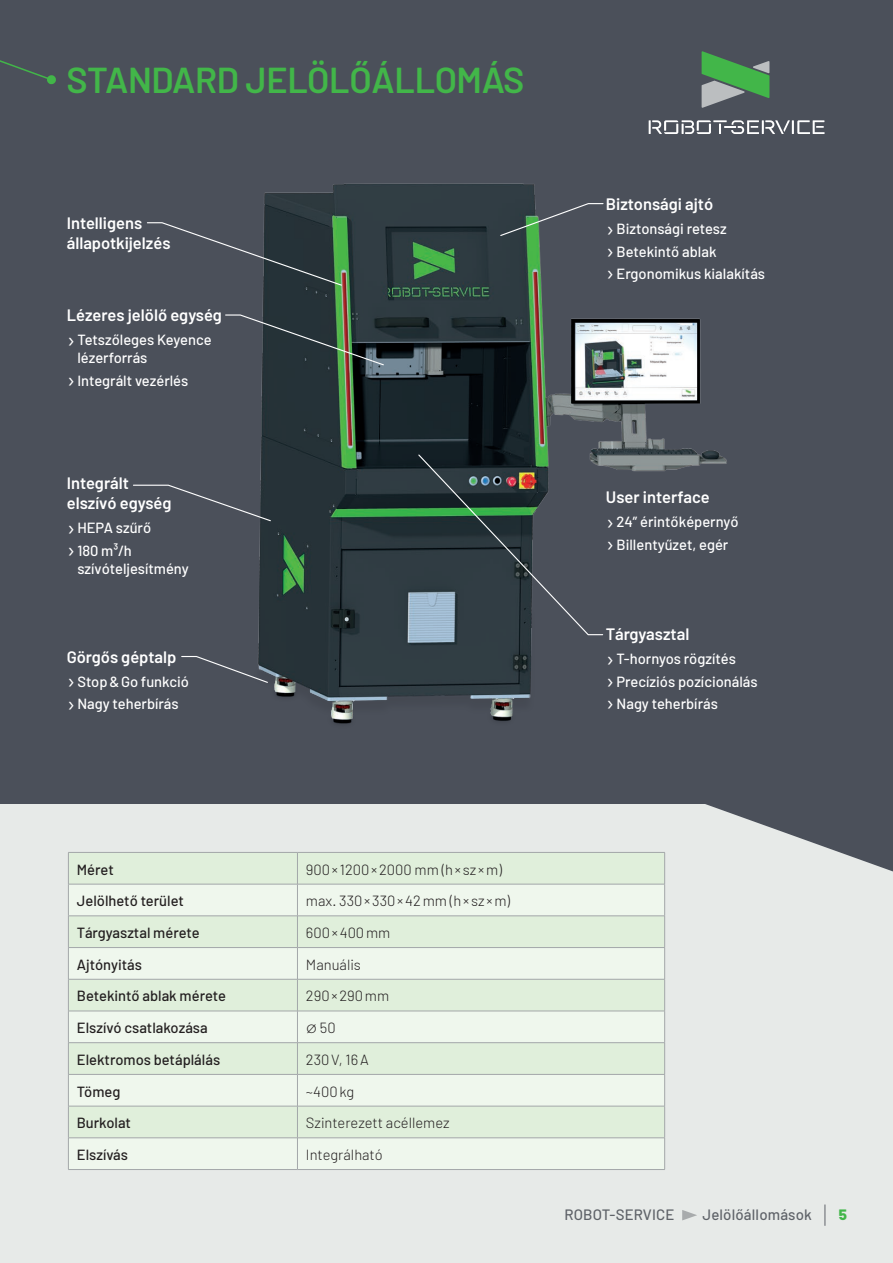
<style>
.page{position:relative;width:893px;height:1263px;background:#e7eae8}
.page>*{position:absolute;margin:0;border:0;box-sizing:border-box;transform-origin:0 0}
.t1{font:600 36px "Barlow";letter-spacing:-.01em;color:#42b649}
.t2{font:600 16.5px/19.5px "Barlow";color:#fff}
.t3{font:500 15px "Barlow";letter-spacing:.01em;color:#5f6369}
.t4{font:800 15px "Barlow";color:#42b649}
.t5{font:500 14.7px/22.2px "Barlow";color:#fff}
.t6{font:500 14.7px "Barlow";color:#231f20}
.t7{font:300 14.7px "Barlow";color:#231f20}
.s1{font-weight:400;font-size:22.5px}
</style>
<div class="page">
<div style="left:0;top:0;width:893px;height:804px;background:#4b505a"></div>
<svg style="left:0;top:60px;width:56px;height:25px"></svg>
<svg style="left:665px;top:51px;width:228px;height:820px"></svg>
<img style="left:258px;top:128px;width:523px;height:643px">
<svg style="left:682px;top:1210px;width:15px;height:10px"></svg>
<svg style="left:825px;top:1204px;width:1px;height:22px"></svg>
<div style="left:69px;top:853px;width:595px;height:31px;background:#e0efdb"></div>
<svg style="left:69px;top:885px;width:595px;height:284px;fill:#eff7ed"></svg>
<hr style="left:68px;top:852px;width:229px;height:1px;background:#a3a7a9">
<hr style="left:68px;top:853px;width:1px;height:31px;background:#a3a7a9">
<hr style="left:297px;top:852px;width:368px;height:1px;background:#a3a7a9">
<hr style="left:297px;top:853px;width:1px;height:31px;background:#a3a7a9">
<hr style="left:664px;top:853px;width:1px;height:31px;background:#a3a7a9">
<hr style="left:68px;top:884px;width:229px;height:1px;background:#a3a7a9">
<hr style="left:68px;top:884px;width:1px;height:32px;background:#a3a7a9">
<hr style="left:68px;top:915px;width:229px;height:1px;background:#a3a7a9">
<hr style="left:68px;top:916px;width:1px;height:31px;background:#a3a7a9">
<hr style="left:297px;top:916px;width:1px;height:31px;background:#a3a7a9">
<hr style="left:664px;top:916px;width:1px;height:31px;background:#a3a7a9">
<hr style="left:68px;top:947px;width:229px;height:1px;background:#a3a7a9">
<hr style="left:68px;top:948px;width:1px;height:31px;background:#a3a7a9">
<hr style="left:297px;top:947px;width:368px;height:1px;background:#a3a7a9">
<hr style="left:297px;top:948px;width:1px;height:31px;background:#a3a7a9">
<hr style="left:664px;top:948px;width:1px;height:31px;background:#a3a7a9">
<hr style="left:68px;top:979px;width:229px;height:1px;background:#a3a7a9">
<hr style="left:68px;top:979px;width:1px;height:32px;background:#a3a7a9">
<hr style="left:297px;top:979px;width:368px;height:1px;background:#a3a7a9">
<hr style="left:297px;top:979px;width:1px;height:32px;background:#a3a7a9">
<hr style="left:664px;top:979px;width:1px;height:32px;background:#a3a7a9">
<hr style="left:68px;top:1011px;width:229px;height:1px;background:#a3a7a9">
<hr style="left:68px;top:1011px;width:1px;height:31px;background:#a3a7a9">
<hr style="left:297px;top:1011px;width:368px;height:1px;background:#a3a7a9">
<hr style="left:297px;top:1011px;width:1px;height:31px;background:#a3a7a9">
<hr style="left:664px;top:1011px;width:1px;height:31px;background:#a3a7a9">
<hr style="left:68px;top:1042px;width:229px;height:1px;background:#a3a7a9">
<hr style="left:68px;top:1043px;width:1px;height:31px;background:#a3a7a9">
<hr style="left:297px;top:1042px;width:368px;height:1px;background:#a3a7a9">
<hr style="left:297px;top:1043px;width:1px;height:31px;background:#a3a7a9">
<hr style="left:664px;top:1043px;width:1px;height:31px;background:#a3a7a9">
<hr style="left:68px;top:1074px;width:229px;height:1px;background:#a3a7a9">
<hr style="left:68px;top:1074px;width:1px;height:32px;background:#a3a7a9">
<hr style="left:297px;top:1074px;width:368px;height:1px;background:#a3a7a9">
<hr style="left:297px;top:1074px;width:1px;height:32px;background:#a3a7a9">
<hr style="left:664px;top:1074px;width:1px;height:32px;background:#a3a7a9">
<hr style="left:68px;top:1106px;width:229px;height:1px;background:#a3a7a9">
<hr style="left:68px;top:1106px;width:1px;height:31px;background:#a3a7a9">
<hr style="left:297px;top:1106px;width:368px;height:1px;background:#a3a7a9">
<hr style="left:297px;top:1106px;width:1px;height:31px;background:#a3a7a9">
<hr style="left:664px;top:1106px;width:1px;height:31px;background:#a3a7a9">
<hr style="left:68px;top:1137px;width:229px;height:1px;background:#a3a7a9">
<hr style="left:68px;top:1138px;width:1px;height:31px;background:#a3a7a9">
<hr style="left:297px;top:1137px;width:368px;height:1px;background:#a3a7a9">
<hr style="left:297px;top:1138px;width:1px;height:31px;background:#a3a7a9">
<hr style="left:664px;top:1138px;width:1px;height:31px;background:#a3a7a9">
<hr style="left:68px;top:1169px;width:229px;height:1px;background:#a3a7a9">
<hr style="left:297px;top:1169px;width:368px;height:1px;background:#a3a7a9">
<hr style="left:297px;top:884px;width:368px;height:1px;background:#a3a7a9">
<hr style="left:297px;top:884px;width:1px;height:32px;background:#a3a7a9">
<hr style="left:664px;top:884px;width:1px;height:32px;background:#a3a7a9">
<hr style="left:297px;top:915px;width:368px;height:1px;background:#a3a7a9">
<svg style="left:649px;top:120px;width:176px;height:14px"></svg>
<svg style="left:702px;top:51px;width:67px;height:57px"></svg>
<svg style="left:181px;top:655px;width:88px;height:29px"></svg>
<svg style="left:225px;top:314px;width:160px;height:52px"></svg>
<svg style="left:147px;top:222px;width:196px;height:65px"></svg>
<svg style="left:133px;top:484px;width:139px;height:38px"></svg>
<svg style="left:417px;top:453px;width:187px;height:183px"></svg>
<svg style="left:499px;top:202px;width:105px;height:35px"></svg>
<h1 class="t1" style="left:67px;top:58px;width:459px">STANDARD JELÖLŐÁLLOMÁS</h1>
<p class="t2" style="left:67px;top:213px;width:105px">Intelligens állapotkijelzés</p>
<p class="t2" style="left:67px;top:305px;width:157px">Lézeres jelölő egység</p>
<p class="t5" style="left:77px;top:331px;width:136px;line-height:18px;text-indent:-11px"><span class="s1">›</span>Tetszőleges Keyence lézerforrás</p>
<p class="t5" style="left:67px;top:369px;width:123px"><span class="s1">›</span>Integrált vezérlés</p>
<p class="t2" style="left:67px;top:473px;width:106px">Integrált elszívó egység</p>
<p class="t5" style="left:67px;top:517px;width:86px"><span class="s1">›</span>HEPA szűrő <span class="s1">›</span>180 m3/h</p>
<p class="t5" style="left:77px;top:557px;width:113px">szívóteljesítmény</p>
<p class="t2" style="left:67px;top:647px;width:111px">Görgős géptalp</p>
<p class="t5" style="left:67px;top:670px;width:124px"><span class="s1">›</span>Stop&amp;Go funkció <span class="s1">›</span>Nagy teherbírás</p>
<p class="t2" style="left:606px;top:194px;width:109px">Biztonsági ajtó</p>
<p class="t5" style="left:606px;top:218px;width:161px"><span class="s1">›</span>Biztonsági retesz <span class="s1">›</span>Betekintő ablak <span class="s1">›</span>Ergonomikus kialakítás</p>
<p class="t2" style="left:606px;top:487px;width:105px">User interface</p>
<p class="t5" style="left:606px;top:511px;width:134px"><span class="s1">›</span>24” érintőképernyő <span class="s1">›</span>Billentyűzet, egér</p>
<p class="t2" style="left:606px;top:624px;width:85px">Tárgyasztal</p>
<p class="t5" style="left:606px;top:648px;width:153px"><span class="s1">›</span>T-hornyos rögzítés <span class="s1">›</span>Precíziós pozícionálás <span class="s1">›</span>Nagy teherbírás</p>
<p class="t6" style="left:77px;top:860px;width:38px">Méret</p>
<p class="t7" style="left:306px;top:860px;width:197px">900× 1200×2000 mm (h× sz ×m)</p>
<p class="t6" style="left:77px;top:892px;width:109px">Jelölhető terület</p>
<p class="t7" style="left:306px;top:892px;width:206px">max. 330×330×42mm (h× sz ×m)</p>
<p class="t6" style="left:77px;top:923px;width:124px">Tárgyasztal mérete</p>
<p class="t7" style="left:306px;top:923px;width:86px">600×400mm</p>
<p class="t6" style="left:77px;top:955px;width:67px">Ajtónyitás</p>
<p class="t7" style="left:306px;top:955px;width:57px">Manuális</p>
<p class="t6" style="left:77px;top:987px;width:151px">Betekintő ablak mérete</p>
<p class="t7" style="left:306px;top:987px;width:85px">290×290mm</p>
<p class="t6" style="left:77px;top:1019px;width:132px">Elszívó csatlakozása</p>
<p class="t7" style="left:306px;top:1019px;width:31px">∅50</p>
<p class="t6" style="left:77px;top:1050px;width:145px">Elektromos betáplálás</p>
<p class="t7" style="left:306px;top:1050px;width:64px">230V, 16A</p>
<p class="t6" style="left:77px;top:1082px;width:45px">Tömeg</p>
<p class="t7" style="left:306px;top:1082px;width:50px">~400kg</p>
<p class="t6" style="left:77px;top:1114px;width:56px">Burkolat</p>
<p class="t7" style="left:306px;top:1114px;width:145px">Szinterezett acéllemez</p>
<p class="t6" style="left:77px;top:1145px;width:53px">Elszívás</p>
<p class="t7" style="left:306px;top:1145px;width:78px">Integrálható</p>
<p class="t3" style="left:564px;top:1206px;width:112px">ROBOT-SERVICE</p>
<p class="t3" style="left:702px;top:1206px;width:111px">Jelölőállomások</p>
<p class="t4" style="left:839px;top:1206px;width:10px">5</p>
</div>
